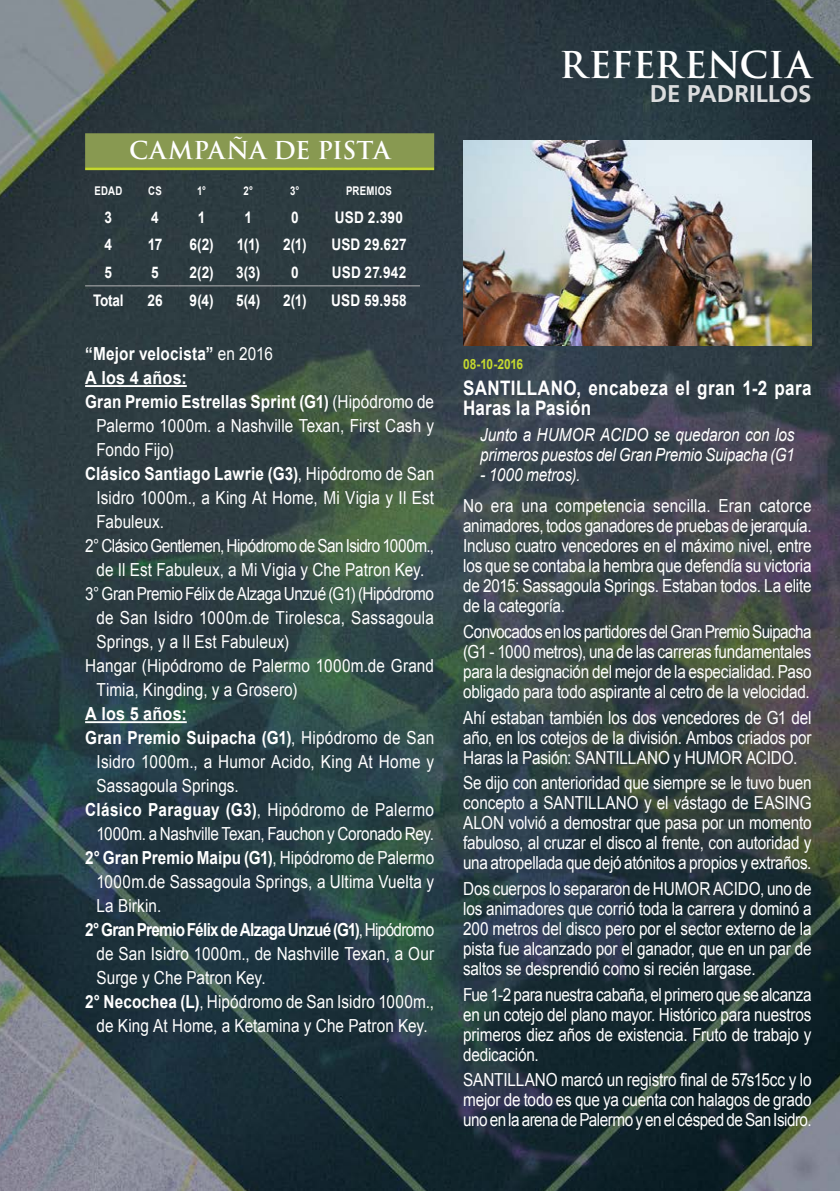
<style>
.page{position:relative;width:840px;height:1191px;background:#fff}
.page>*{position:absolute;margin:0;border:0;box-sizing:border-box;transform-origin:0 0}
.Gan-Page_Title{font:700 36px "Trajan Pro";letter-spacing:-.01em;color:#fff}
.PAD-H1{font:700 24px "Trajan Pro";color:#fff}
.Gan-Page_Title-2{font:700 24px "Frutiger";color:#dcddde}
.PAD-Actualidad_H1{font:700 20px/20px "Arial";letter-spacing:.025em;color:#fff;scale:.85 1}
.PAD-Actualidad_Norma{font:18px/20px "Arial";letter-spacing:-.015em;color:#fff;text-align:justify;scale:.85 1}
.PAD-L1{font:18px/24px "Arial";letter-spacing:.005em;color:#fff;text-align:justify;scale:.85 1}
.PAD-L1-2{font:18px/24px "Arial";letter-spacing:-.03em;color:#fff;text-align:center;scale:.85 1}
.PAD-Actualidad_Bajad{font:italic 18px/20px "Arial";letter-spacing:-.01em;color:#fff;scale:.85 1}
.PAD-L1-3{font:18px/24px "Arial";letter-spacing:-.025em;color:#fff;text-align:right;scale:.85 1}
.PAD-L1-4{font:700 18px "Arial";letter-spacing:.01em;color:#fff;scale:.85 1}
.PAD-H2{font:700 18px "Arial";letter-spacing:.015em;color:#fff;scale:.9 1}
.PAD-Campana{font:700 16px "Arial";letter-spacing:.015em;color:#fff;scale:.85 1}
.PAD-Actualidad_Fecha{font:700 14px "Arial";letter-spacing:-.02em;color:#c4d82e;scale:.85 1}
.PAD-Campana_Header{font:700 12px "Arial";letter-spacing:.025em;color:#fff;scale:.8 1}
.s1{font-weight:400}
.s2{font-weight:700}
</style>
<div class="page">
<img style="left:0;top:0;width:839px;height:1191px">
<div style="left:85px;top:133px;width:349px;height:34px;background:#889951"></div>
<hr style="left:85px;top:167px;width:349px;height:3px;background:#c4d82e">
<hr style="left:85px;top:385px;width:102px;height:2px;background:#fff">
<hr style="left:85px;top:721px;width:102px;height:2px;background:#fff">
<hr style="left:85px;top:285px;width:47px;height:1px;background:#b4b3b5">
<hr style="left:132px;top:285px;width:46px;height:1px;background:#b4b3b5">
<hr style="left:178px;top:285px;width:47px;height:1px;background:#b4b3b5">
<hr style="left:225px;top:285px;width:46px;height:1px;background:#b4b3b5">
<hr style="left:271px;top:285px;width:47px;height:1px;background:#b4b3b5">
<hr style="left:318px;top:285px;width:102px;height:1px;background:#b4b3b5">
<img style="left:463px;top:140px;width:348px;height:206px">
<p class="PAD-H1" style="left:129px;top:135px;width:263px">CAMPAÑA DE PISTA</p>
<p class="PAD-Campana_Header" style="left:94px;top:183px;width:36px">EDAD</p>
<p class="PAD-Campana_Header" style="left:148px;top:183px;width:18px">CS</p>
<p class="PAD-Campana_Header" style="left:197px;top:183px;width:13px">1°</p>
<p class="PAD-Campana_Header" style="left:243px;top:183px;width:13px">2°</p>
<p class="PAD-Campana_Header" style="left:290px;top:183px;width:13px">3°</p>
<p class="PAD-Campana_Header" style="left:346px;top:183px;width:59px">PREMIOS</p>
<p class="PAD-Campana" style="left:105px;top:206px;width:10px">3</p>
<p class="PAD-Campana" style="left:151px;top:206px;width:10px">4</p>
<p class="PAD-Campana" style="left:198px;top:206px;width:10px">1</p>
<p class="PAD-Campana" style="left:244px;top:206px;width:10px">1</p>
<p class="PAD-Campana" style="left:291px;top:206px;width:10px">0</p>
<p class="PAD-Campana" style="left:335px;top:206px;width:82px">USD 2.390</p>
<p class="PAD-Campana" style="left:105px;top:234px;width:10px">4</p>
<p class="PAD-Campana" style="left:148px;top:234px;width:19px">17</p>
<p class="PAD-Campana" style="left:189px;top:234px;width:30px">6(2)</p>
<p class="PAD-Campana" style="left:236px;top:234px;width:29px">1(1)</p>
<p class="PAD-Campana" style="left:283px;top:234px;width:29px">2(1)</p>
<p class="PAD-Campana" style="left:331px;top:234px;width:90px">USD 29.627</p>
<p class="PAD-Campana" style="left:105px;top:261px;width:10px">5</p>
<p class="PAD-Campana" style="left:151px;top:261px;width:10px">5</p>
<p class="PAD-Campana" style="left:189px;top:261px;width:30px">2(2)</p>
<p class="PAD-Campana" style="left:236px;top:261px;width:30px">3(3)</p>
<p class="PAD-Campana" style="left:291px;top:261px;width:10px">0</p>
<p class="PAD-Campana" style="left:331px;top:261px;width:89px">USD 27.942</p>
<p class="PAD-Campana" style="left:93px;top:289px;width:37px">Total</p>
<p class="PAD-Campana" style="left:147px;top:289px;width:20px">26</p>
<p class="PAD-Campana" style="left:189px;top:289px;width:30px">9(4)</p>
<p class="PAD-Campana" style="left:236px;top:289px;width:30px">5(4)</p>
<p class="PAD-Campana" style="left:283px;top:289px;width:29px">2(1)</p>
<p class="PAD-Campana" style="left:331px;top:289px;width:90px">USD 59.958</p>
<p class="PAD-L1-4" style="left:85px;top:342px;width:222px">“Mejor velocista” <span class="s1">en 2016</span></p>
<p class="PAD-H2" style="left:85px;top:366px;width:114px">A los 4 años:</p>
<p class="PAD-L1" style="left:96px;top:390px;width:398px;text-indent:-11px"><span class="s2">Gran Premio Estrellas Sprint (G1)</span> (Hipódromo de Palermo 1000m. a Nashville Texan, First Cash y Fondo Fijo)</p>
<p class="PAD-L1" style="left:96px;top:462px;width:398px;text-indent:-11px"><span class="s2">Clásico Santiago Lawrie (G3)</span>, Hipódromo de San Isidro 1000m., a King At Home, Mi Vigia y Il Est Fabuleux.</p>
<p class="PAD-L1-2" style="left:85px;top:534px;width:412px">2° Clásico Gentlemen, Hipódromo de San Isidro 1000m., de Il Est Fabuleux, a Mi Vigia y Che Patron Key.</p>
<p class="PAD-L1" style="left:96px;top:582px;width:398px;text-indent:-11px">3° Gran Premio Félix de Alzaga Unzué (G1) (Hipódromo de San Isidro 1000m.de Tirolesca, Sassagoula Springs, y a Il Est Fabuleux)</p>
<p class="PAD-L1" style="left:96px;top:654px;width:398px;text-indent:-11px">Hangar (Hipódromo de Palermo 1000m.de Grand<br>Timia, Kingding, y a Grosero)</p>
<p class="PAD-H2" style="left:85px;top:702px;width:114px">A los 5 años:</p>
<p class="PAD-L1" style="left:96px;top:726px;width:398px;text-indent:-11px"><span class="s2">Gran Premio Suipacha (G1)</span>, Hipódromo de San Isidro 1000m., a Humor Acido, King At Home y Sassagoula Springs.</p>
<p class="PAD-L1-3" style="left:85px;top:798px;width:412px"><span class="s2">Clásico Paraguay (G3)</span>, Hipódromo de Palermo<br>1000m. a Nashville Texan, Fauchon y Coronado Rey.</p>
<p class="PAD-L1" style="left:96px;top:846px;width:398px;text-indent:-11px"><span class="s2">2° Gran Premio Maipu (G1)</span>, Hipódromo de Palermo 1000m.de Sassagoula Springs, a Ultima Vuelta y La Birkin.</p>
<p class="PAD-L1" style="left:96px;top:918px;width:398px;text-indent:-11px"><span class="s2">2° Gran Premio Félix de Alzaga Unzué (G1)</span>, Hipódromo de San Isidro 1000m., de Nashville Texan, a Our Surge y Che Patron Key.</p>
<p class="PAD-L1" style="left:85px;top:990px;width:412px;text-align:center"><span class="s2">2° Necochea (L)</span>, Hipódromo de San Isidro 1000m., de King At Home, a Ketamina y Che Patron Key.</p>
<p class="Gan-Page_Title" style="left:559px;top:43px;width:253px">REFERENCIA</p>
<p class="Gan-Page_Title-2" style="left:649px;top:80px;width:163px">DE PADRILLOS</p>
<p class="PAD-Actualidad_Fecha" style="left:463px;top:355px;width:72px">08-10-2016</p>
<p class="PAD-Actualidad_H1" style="left:463px;top:379px;width:411px">SANTILLANO, encabeza el gran 1-2 para<br>Haras la Pasión</p>
<p class="PAD-Actualidad_Bajad" style="left:480px;top:425px;width:371px">Junto a HUMOR ACIDO se quedaron con los primeros puestos del Gran Premio Suipacha (G1</p>
<p class="PAD-Actualidad_Bajad" style="left:480px;top:465px;width:119px">- 1000 metros).</p>
<p class="PAD-Actualidad_Norma" style="left:463px;top:496px;width:411px">No era una competencia sencilla. Eran catorce animadores, todos ganadores de pruebas de jerarquía.<br>Incluso cuatro vencedores en el máximo nivel, entre los que se contaba la hembra que defendía su victoria de 2015: Sassagoula Springs. Estaban todos. La elite de la categoría.</p>
<p class="PAD-Actualidad_Norma" style="left:463px;top:622px;width:411px">Convocados en los partidores del Gran Premio Suipacha (G1 - 1000 metros), una de las carreras fundamentales para la designación del mejor de la especialidad. Paso obligado para todo aspirante al cetro de la velocidad.</p>
<p class="PAD-Actualidad_Norma" style="left:463px;top:707px;width:411px">Ahí estaban también los dos vencedores de G1 del año, en los cotejos de la división. Ambos criados por Haras la Pasión: SANTILLANO y HUMOR ACIDO.</p>
<p class="PAD-Actualidad_Norma" style="left:463px;top:773px;width:411px">Se dijo con anterioridad que siempre se le tuvo buen concepto a SANTILLANO y el vástago de EASING ALON volvió a demostrar que pasa por un momento fabuloso, al cruzar el disco al frente, con autoridad y una atropellada que dejó atónitos a propios y extraños.</p>
<p class="PAD-Actualidad_Norma" style="left:463px;top:879px;width:411px">Dos cuerpos lo separaron de HUMOR ACIDO, uno de los animadores que corrió toda la carrera y dominó a 200 metros del disco pero por el sector externo de la pista fue alcanzado por el ganador, que en un par de saltos se desprendió como si recién largase.</p>
<p class="PAD-Actualidad_Norma" style="left:463px;top:984px;width:411px">Fue 1-2 para nuestra cabaña, el primero que se alcanza en un cotejo del plano mayor. Histórico para nuestros primeros diez años de existencia. Fruto de trabajo y dedicación.</p>
<p class="PAD-Actualidad_Norma" style="left:463px;top:1070px;width:411px">SANTILLANO marcó un registro final de 57s15cc y lo mejor de todo es que ya cuenta con halagos de grado uno en la arena de Palermo y en el césped de San Isidro.</p>
</div>
